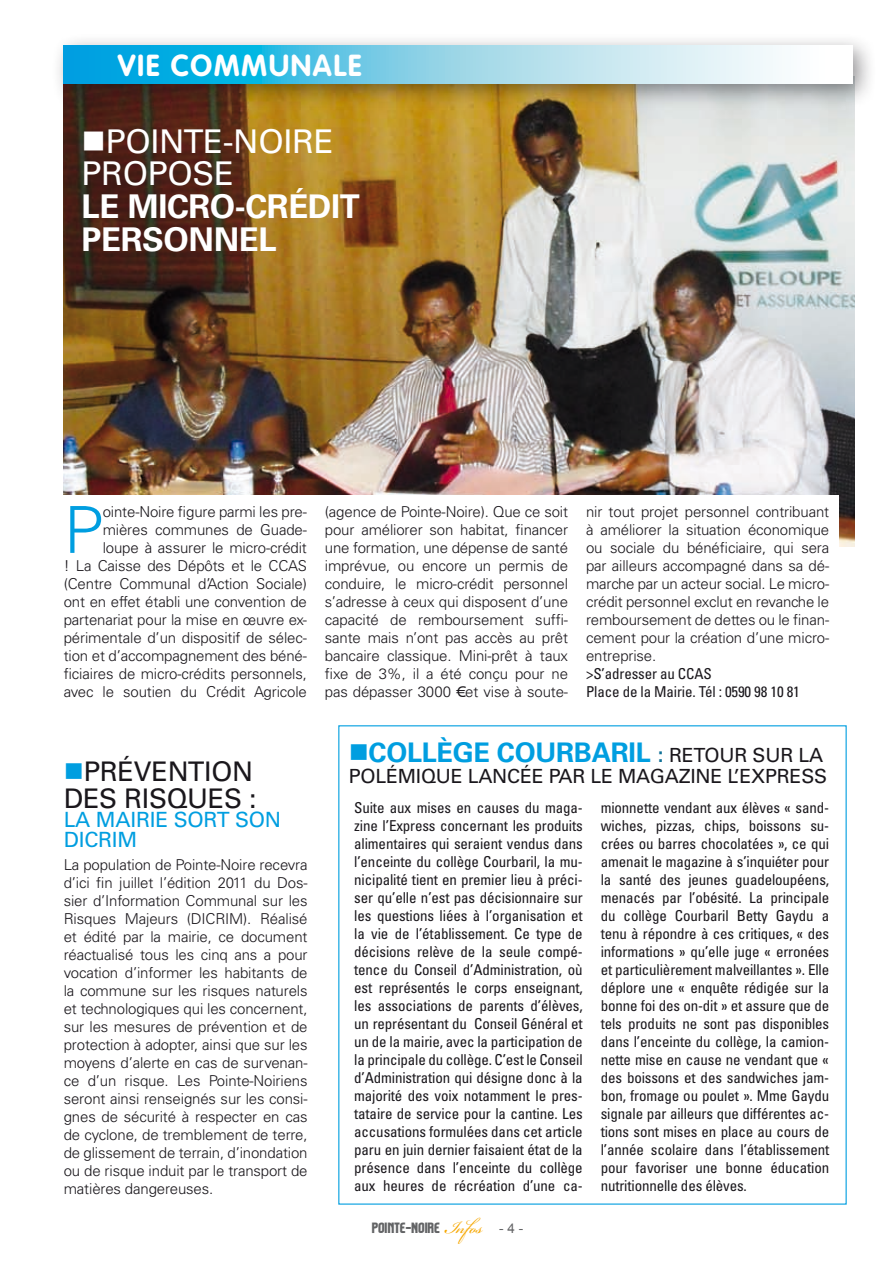
<style>
.page{position:relative;width:893px;height:1263px;background:#fff}
.page>*{position:absolute;margin:0;border:0;box-sizing:border-box;transform-origin:0 0}
.t1{font:300 64.8px "Univers";color:#009ee0}
.t2{font:700 32.7px/32.7px "Univers";letter-spacing:-.01em;color:#fff}
.t3{font:32.7px/32.7px "Univers";letter-spacing:-.01em;color:#fff}
.t4{font:700 30px "VAG Rounded";letter-spacing:.05em;color:#fff}
.t5{font:700 27px "Univers";letter-spacing:-.01em;color:#009ee0}
.t6{font:27px/27px "Univers";letter-spacing:-.01em;color:#1a171c}
.t7{font:21px/19.5px "Univers";letter-spacing:-.01em;color:#009ee0}
.t8{font:19.5px "Univers";letter-spacing:-.01em;color:#1a171c}
.t9{font:300 15px/18px "Univers";letter-spacing:-.01em;color:#1a171c;text-align:justify}
.t10{font:condensed 15px/18px "Univers LT Std";letter-spacing:-.01em;color:#1a171c;text-align:justify}
.t11{font:13.5px "Komikazoom";color:#626365}
.s1{color:#009ee0}
.s2{font-size:21px;color:#127298}
.s3{font-weight:400;font-size:19.5px;color:#1a171c}
.s4{font-family:"Bickham Script Pro";font-size:27px;color:#f6a700}
.s5{font-family:"Arial"}
</style>
<div class="page">
<img style="left:64px;top:108px;width:791px;height:438px">
<div style="left:50px;top:32px;width:826px;height:76px;background:#1a171c;opacity:.46"></div>
<svg style="left:64px;top:46px;width:789px;height:38px;background:#84d2eb"></svg>
<div style="left:56px;top:495px;width:782px;height:76px;background:#fff"></div>
<h3 class="t4" style="left:118px;top:48px;width:245px">VIE COMMUNALE</h3>
<h2 class="t3" style="left:82px;top:125px;width:254px">■POINTE-NOIRE<br>PROPOSE</h2>
<h2 class="t2" style="left:82px;top:190px;width:273px">LE MICRO-CRÉDIT<br>PERSONN EL</h2>
<p class="t9" style="left:64px;top:503px;width:245px;text-align:right">ointe-Noire figure parmi les pre&shy;mières communes de Guade&shy;loupe à assurer le micro-crédit<br>! La Caisse des Dépôts et le CCAS (Centre Communal d’Action Sociale) ont en effet établi une convention de partenariat pour la mise en œuvre ex&shy;périmentale d’un dispositif de sélec&shy;tion et d’accompagnement des béné&shy;ficiaires de micro-crédits personnels, avec le soutien du Crédit Agricole</p>
<p class="t9" style="left:325px;top:503px;width:245px">(agence de Pointe-Noire). Que ce soit pour améliorer son habitat, financer une formation, une dépense de santé imprévue, ou encore un permis de conduire, le micro-crédit personnel s’adresse à ceux qui disposent d’une capacité de remboursement suffi&shy;sante mais n’ont pas accès au prêt bancaire classique. Mini-prêt à taux fixe de 3%, il a été conçu pour ne pas dépasser 3000 € et vise à soute-</p>
<p class="t9" style="left:586px;top:503px;width:245px">nir tout projet personnel contribuant à améliorer la situation économique ou sociale du bénéficiaire, qui sera par ailleurs accompagné dans sa dé&shy;marche par un acteur social. Le micro&shy;crédit personnel exclut en revanche le remboursement de dettes ou le finan&shy;cement pour la création d’une micro&shy;entreprise.</p>
<h1 class="t1" style="left:64px;top:491px;width:41px">P</h1>
<p class="t10" style="left:586px;top:664px;width:215px">&gt;S’adresser au CCAS<br>Place de la Mairie. Tél : 0590 98 10 81</p>
<h3 class="t6" style="left:64px;top:758px;width:194px"><span class="s1">■</span>PRÉVENTION<br>DES RISQUES :</h3>
<h3 class="t7" style="left:64px;top:810px;width:219px">LA MAIRIE SORT SON<br>DICRIM</h3>
<p class="t9" style="left:64px;top:855px;width:245px">La population de Pointe-Noire recevra d’ici fin juillet l’édition 2011 du Dos&shy;sier d’Information Communal sur les Risques Majeurs (DICRIM). Réalisé et édité par la mairie, ce document réactualisé tous les cinq ans a pour vocation d’informer les habitants de la commune sur les risques naturels et technologiques qui les concernent, sur les mesures de prévention et de protection à adopter, ainsi que sur les moyens d’alerte en cas de survenan&shy;ce d’un risque. Les Pointe-Noiriens seront ainsi renseignés sur les consi&shy;gnes de sécurité à respecter en cas de cyclone, de tremblement de terre, de glissement de terrain, d’inondation ou de risque induit par le transport de matières dangereuses.</p>
<h3 class="t5" style="left:349px;top:736px;width:476px">■COLLÈGE COURBARIL <span class="s2">:</span> <span class="s3">RETOUR SUR LA</span></h3>
<h3 class="t8" style="left:349px;top:764px;width:480px">POLÉMIQUE LANCÉE PAR LE MAGAZINE L’EXPRESS</h3>
<p class="t10" style="left:354px;top:798px;width:230px">Suite aux mises en causes du maga&shy;zine l’Express concernant les produits alimentaires qui seraient vendus dans l’enceinte du collège Courbaril, la mu&shy;nicipalité tient en premier lieu à préci&shy;ser qu’elle n’est pas décisionnaire sur les questions liées à l’organisation et la vie de l’établissement. Ce type de décisions relève de la seule compé&shy;tence du Conseil d’Administration, où est représentés le corps enseignant, les associations de parents d’élèves, un représentant du Conseil Général et un de la mairie, avec la participation de la principale du collège. C’est le Conseil d’Administration qui désigne donc à la majorité des voix notamment le pres&shy;tataire de service pour la cantine. Les accusations formulées dans cet article paru en juin dernier faisaient état de la présence dans l’enceinte du collège aux heures de récréation d’une ca-</p>
<p class="t10" style="left:601px;top:798px;width:230px">mionnette vendant aux élèves « sand&shy;wiches, pizzas, chips, boissons su&shy;crées ou barres chocolatées », ce qui amenait le magazine à s’inquiéter pour la santé des jeunes guadeloupéens, menacés par l’obésité. La principale du collège Courbaril Betty Gaydu a tenu à répondre à ces critiques, « des informations » qu’elle juge « erronées et particulièrement malveillantes ». Elle déplore une « enquête rédigée sur la bonne foi des on-dit » et assure que de tels produits ne sont pas disponibles dans l’enceinte du collège, la camion&shy;nette mise en cause ne vendant que « des boissons et des sandwiches jam&shy;bon, fromage ou poulet ». Mme Gaydu signale par ailleurs que différentes ac&shy;tions sont mises en place au cours de l’année scolaire dans l’établissement pour favoriser une bonne éducation nutritionnelle des élèves.</p>
<p class="t11" style="left:372px;top:1219px;width:153px">POINTE-NOIRE <span class="s4">Infos</span> <span class="s5">- 4 -</span></p>
</div>
